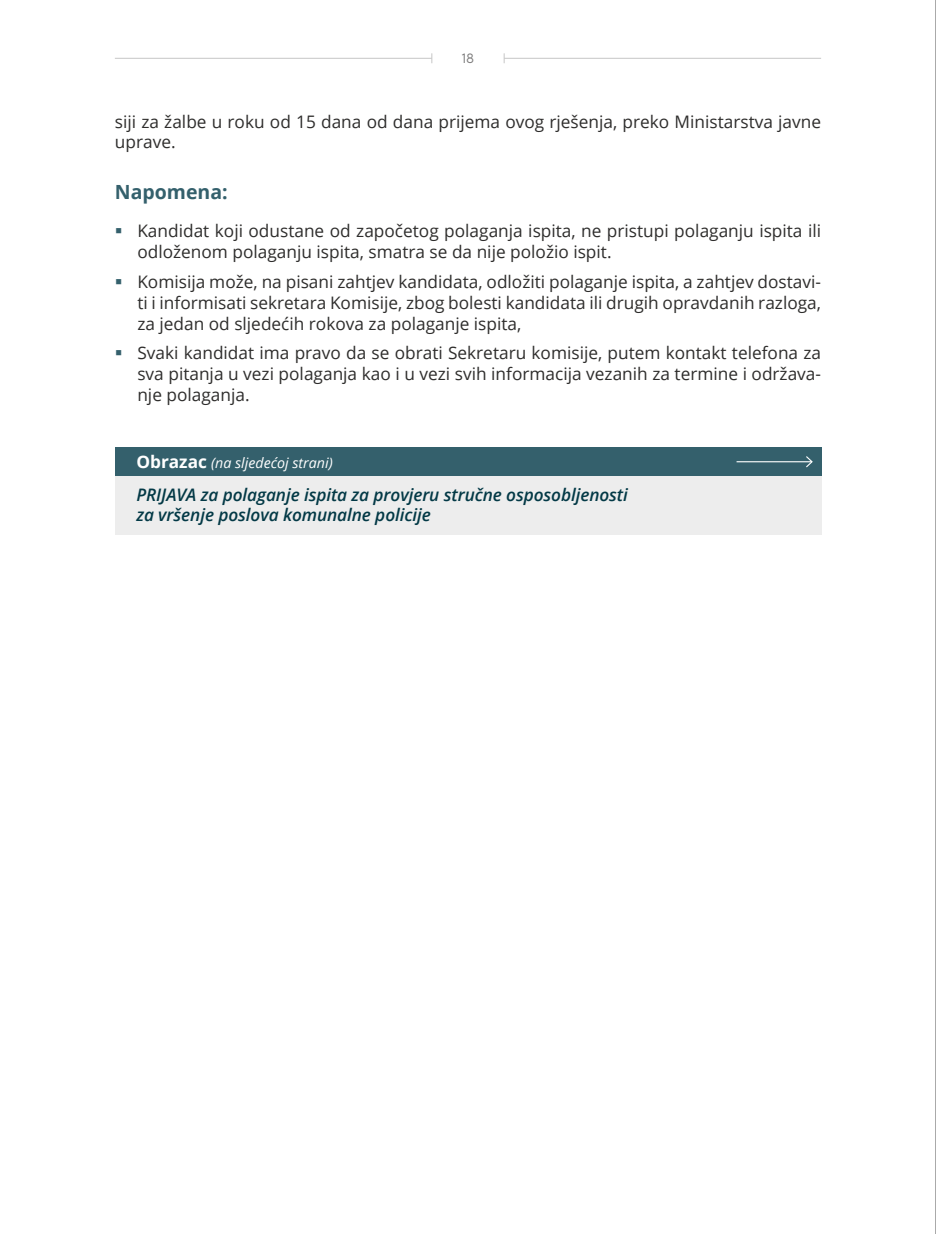
<style>
.page{position:relative;width:936px;height:1234px;background:#fff}
.page>*{position:absolute;margin:0;border:0;box-sizing:border-box;transform-origin:0 0}
.Glavni_naslovi{font:700 19.5px "Open Sans";color:#34606c}
.Glavni_tekst{font:17.25px/21px "Open Sans";color:#2e2d2c}
.t1{font:italic 600 17.25px "Open Sans";letter-spacing:-.005em;color:#033946}
.formular_broj{font:italic 14.25px "Open Sans";color:#fff}
.t2{font:13.5px "Centrale Sans";color:#7c7b7b}
.s1{font-weight:700;font-style:normal;font-size:17.25px}
</style>
<div class="page">
<hr style="left:935px;top:0;width:1px;height:1233px;background:#575756">
<hr style="left:115px;top:58px;width:317px;height:1px;background:#c6c6c6">
<hr style="left:504px;top:58px;width:317px;height:1px;background:#c6c6c6">
<div style="left:115px;top:447px;width:706px;height:28px;background:#34606c"></div>
<div style="left:115px;top:475px;width:706px;height:59px;background:#ededed"></div>
<hr style="left:736px;top:461px;width:76px;height:1px;background:#fff">
<svg style="left:804px;top:456px;width:9px;height:12px"></svg>
<p class="t2" style="left:461px;top:51px;width:14px">18</p>
<p class="Glavni_tekst" style="left:115px;top:111px;width:707px;line-height:20.2px">siji za žalbe u roku od 15 dana od dana prijema ovog rješenja, preko Ministarstva javne uprave.</p>
<p class="Glavni_naslovi" style="left:115px;top:178px;width:114px">Napomena:</p>
<p class="Glavni_tekst" style="left:137px;top:220px;width:685px">Kandidat koji odustane od započetog polaganja ispita, ne pristupi polaganju ispita ili odloženom polaganju ispita, smatra se da nije položio ispit.</p>
<p class="Glavni_tekst" style="left:137px;top:270px;width:685px;text-align:justify">Komisija može, na pisani zahtjev kandidata, odložiti polaganje ispita, a zahtjev dostavi&shy;ti i informisati sekretara Komisije, zbog bolesti kandidata ili drugih opravdanih razloga, za jedan od sljedećih rokova za polaganje ispita,</p>
<p class="Glavni_tekst" style="left:137px;top:342px;width:685px;text-align:justify">Svaki kandidat ima pravo da se obrati Sekretaru komisije, putem kontakt telefona za sva pitanja u vezi polaganja kao i u vezi svih informacija vezanih za termine i održava&shy;nje polaganja.</p>
<p class="formular_broj" style="left:136px;top:453px;width:198px"><span class="s1">Obrazac</span> (na sljedećoj strani)</p>
<p class="t1" style="left:136px;top:482px;width:493px">PRIJAVA za polaganje ispita za provjeru stručne osposobljenosti</p>
<p class="t1" style="left:136px;top:503px;width:296px">za vršenje poslova komunalne policije</p>
</div>
